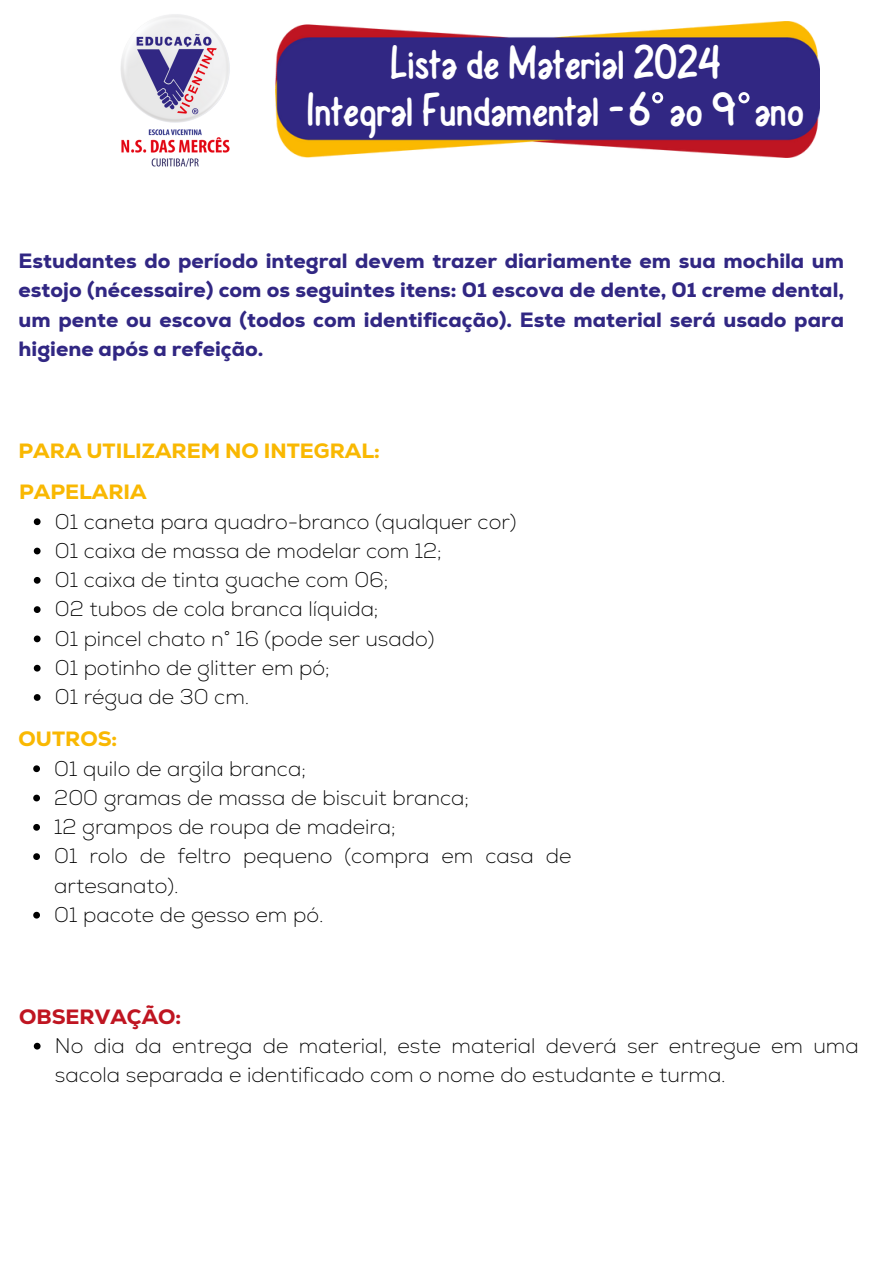
<style>
.page{position:relative;width:894px;height:1264px;background:#fff}
.page>*{position:absolute;margin:0;border:0;box-sizing:border-box;transform-origin:0 0}
.t1{font:47.1px "Leafy Plant Sans Free";color:#fff}
.t2{font:200 21px/29.2px "Nexa";color:#000}
.t3{font:800 21px/29.2px "Nexa";color:#312783;text-align:justify}
.t4{font:800 21px "Nexa";color:#f9b802}
.t5{font:800 21px "Nexa";color:#bf1521}
</style>
<div class="page">
<img style="left:120px;top:14px;width:110px;height:153px">
<img style="left:275px;top:22px;width:544px;height:135px">
<svg style="left:652px;top:90px;width:11px;height:16px"></svg>
<svg style="left:33px;top:765px;width:7px;height:7px"></svg>
<svg style="left:33px;top:794px;width:7px;height:7px"></svg>
<svg style="left:33px;top:824px;width:7px;height:6px"></svg>
<svg style="left:33px;top:853px;width:7px;height:7px"></svg>
<svg style="left:33px;top:911px;width:7px;height:7px"></svg>
<svg style="left:34px;top:518px;width:7px;height:7px"></svg>
<svg style="left:34px;top:547px;width:7px;height:7px"></svg>
<svg style="left:34px;top:577px;width:7px;height:6px"></svg>
<svg style="left:34px;top:606px;width:7px;height:7px"></svg>
<svg style="left:34px;top:635px;width:7px;height:7px"></svg>
<svg style="left:34px;top:664px;width:7px;height:7px"></svg>
<svg style="left:34px;top:694px;width:7px;height:7px"></svg>
<svg style="left:34px;top:1042px;width:7px;height:7px"></svg>
<svg style="left:738px;top:90px;width:11px;height:16px"></svg>
<p class="t1" style="left:392px;top:41px;width:331px">Lista de Material 2024</p>
<p class="t1" style="left:308px;top:87px;width:498px">Integral Fundamental -6 ao 9 ano</p>
<p class="t3" style="left:19px;top:246px;width:826px">Estudantes do período integral devem trazer diariamente em sua mochila um estojo (nécessaire) com os seguintes itens: 01 escova de dente, 01 creme dental, um pente ou escova (todos com identificação). Este material será usado para higiene após a refeição.</p>
<p class="t4" style="left:19px;top:436px;width:362px">PARA UTILIZAREM NO INTEGRAL:</p>
<p class="t4" style="left:19px;top:478px;width:129px">PAPELARIA</p>
<p class="t2" style="left:55px;top:506px;width:463px">01 caneta para quadro-branco (qualquer cor)</p>
<p class="t2" style="left:55px;top:536px;width:388px">01 caixa de massa de modelar com 12;</p>
<p class="t2" style="left:55px;top:565px;width:335px">01 caixa de tinta guache com 06;</p>
<p class="t2" style="left:55px;top:594px;width:325px">02 tubos de cola branca líquida;</p>
<p class="t2" style="left:55px;top:623px;width:381px">01 pincel chato n° 16 (pode ser usado)</p>
<p class="t2" style="left:55px;top:653px;width:276px">01 potinho de glitter em pó;</p>
<p class="t2" style="left:55px;top:682px;width:196px">01 régua de 30 cm.</p>
<p class="t4" style="left:19px;top:725px;width:100px">OUTROS:</p>
<p class="t2" style="left:54px;top:753px;width:253px">01 quilo de argila branca;</p>
<p class="t2" style="left:54px;top:782px;width:416px">200 gramas de massa de biscuit branca;</p>
<p class="t2" style="left:54px;top:812px;width:342px">12 grampos de roupa de madeira;</p>
<p class="t2" style="left:54px;top:841px;width:518px">01 rolo de feltro pequeno (compra em casa de artesanato).</p>
<p class="t2" style="left:54px;top:900px;width:270px">01 pacote de gesso em pó.</p>
<p class="t5" style="left:19px;top:1002px;width:163px">OBSERVAÇÃO:</p>
<p class="t2" style="left:55px;top:1030px;width:805px">No dia da entrega de material, este material deverá ser entregue em uma sacola separada e identificado com o nome do estudante e turma.</p>
</div>
